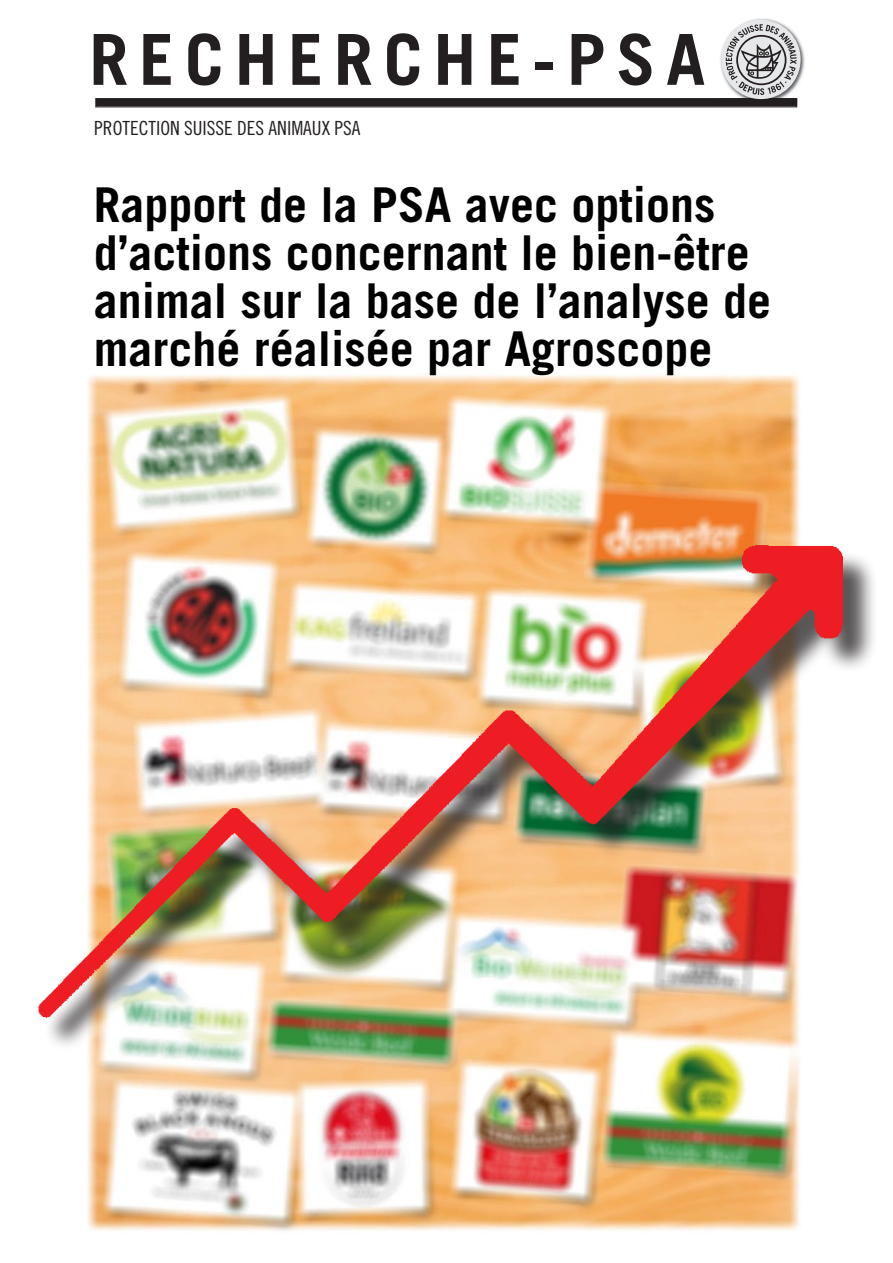
<style>
.page{position:relative;width:893px;height:1263px;background:#fff}
.page>*{position:absolute;margin:0;border:0;box-sizing:border-box;transform-origin:0 0}
.t1{font:700 70.35px "Trade Gothic";letter-spacing:.15em;color:#231f20}
.t2{font:700 48px/48px "Trade Gothic";color:#000}
.t3{font:19.5px "Trade Gothic Cond Eighteen";color:#231f20}
</style>
<div class="page">
<img style="left:742px;top:18px;width:63px;height:87px">
<div style="left:721px;top:20px;width:80px;height:79px;background:#e6e7e9;border-radius:50%"></div>
<svg style="left:95px;top:24px;width:702px;height:83px"></svg>
<img style="left:87px;top:375px;width:713px;height:856px">
<img style="left:38px;top:528px;width:833px;height:519px">
<h1 class="t1" style="left:89px;top:17px;width:617px">RECHERCHE-PSA</h1>
<p class="t3" style="left:94px;top:117px;width:268px">PROTECTION SUISSE DES ANIMAUX PSA</p>
<p class="t2" style="left:94px;top:180px;width:679px">Rapport de la PSA avec options d’actions concernant le bien-être animal sur la base de l’analyse de marché réalisée par Agroscope</p>
</div>
